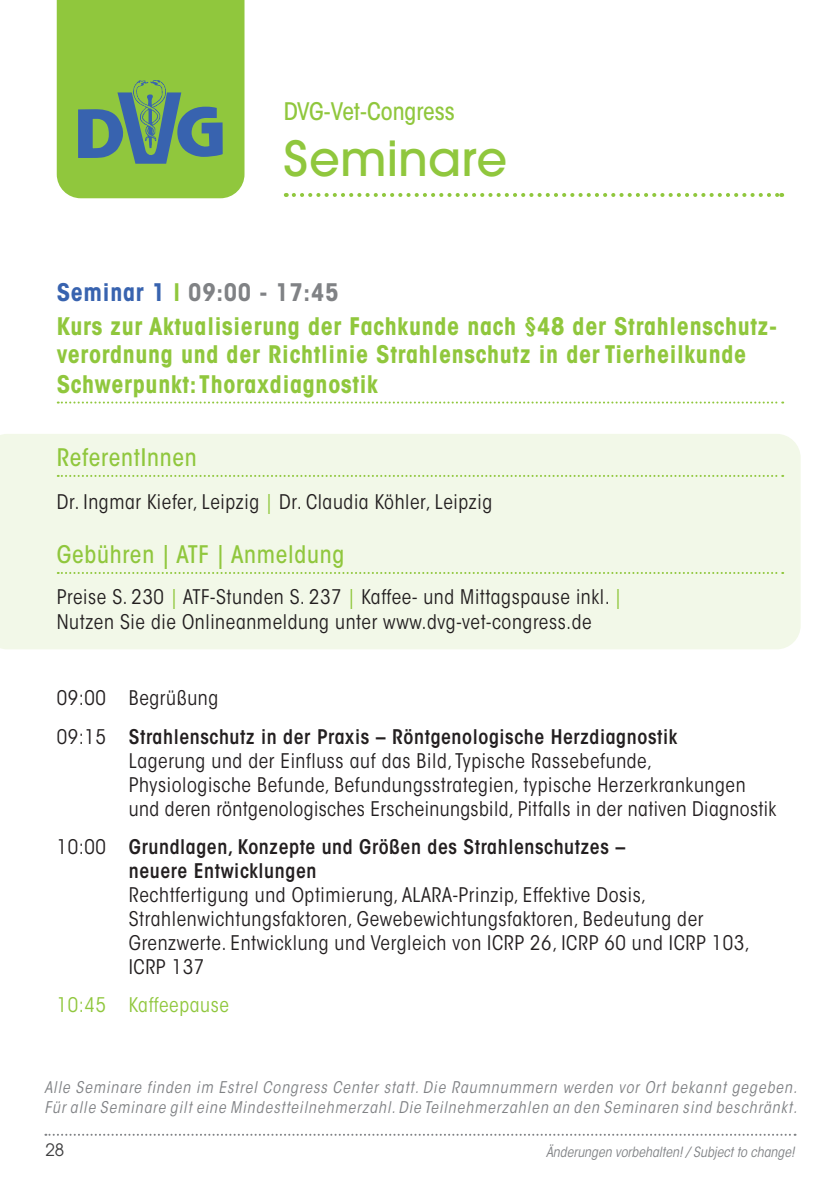
<style>
.page{position:relative;width:840px;height:1191px;background:#fff}
.page>*{position:absolute;margin:0;border:0;box-sizing:border-box;transform-origin:0 0}
.t1{font:500 48px "ITC Avant Garde Std";color:#90c73d}
.t2{font:700 condensed 24px/33.6px "ITC Avant Garde Std";letter-spacing:.03em;color:#90c73d}
.t3{font:500 condensed 24px "ITC Avant Garde Std";letter-spacing:.03em;color:#90c73d}
.t4{font:500 condensed 24px "ITC Avant Garde Std";color:#90c73d}
.t5{font:condensed 20px/24px "ITC Avant Garde Std";letter-spacing:.03em;color:#231f20}
.t6{font:600 condensed 20px/38.2px "ITC Avant Garde Std";letter-spacing:.03em;color:#231f20}
.t7{font:condensed 20px "ITC Avant Garde Std";letter-spacing:.03em;color:#90c73d}
.t8{font:17px "ITC Avant Garde Std";color:#3e3e3f}
.t9{font:italic condensed 16px/20px "ITC Avant Garde Std";letter-spacing:.06em;color:#808285}
.t10{font:italic condensed 14px "ITC Avant Garde Std";color:#808285}
.s1{color:#3863af}
.s2{color:#808285}
.s3{color:#90c73d}
.s4{font-weight:400}
</style>
<div class="page">
<svg style="left:45px;top:1133px;width:750px;height:2px"></svg>
<div style="left:0;top:434px;width:800px;height:215px;background:#f2f8e8"></div>
<svg style="left:293px;top:193px;width:488px;height:4px"></svg>
<svg style="left:57px;top:0;width:187px;height:198px"></svg>
<svg style="left:58px;top:401px;width:724px;height:2px"></svg>
<svg style="left:58px;top:475px;width:724px;height:2px"></svg>
<svg style="left:58px;top:572px;width:724px;height:2px"></svg>
<p class="t4" style="left:283px;top:96px;width:172px">DVG-Vet-Congress</p>
<h1 class="t1" style="left:283px;top:128px;width:225px">Seminare</h1>
<p class="t2" style="left:57px;top:275px;width:721px"><span class="s1">Seminar 1</span> l <span class="s2">09:00 - 17:45<br></span>Kurs zur Aktualisierung der Fachkunde nach §48 der Strahlenschutz-</p>
<p class="t2" style="left:57px;top:339px;width:690px;line-height:30px">verordnung und der Richtlinie Strahlenschutz in der Tierheilkunde<br>Schwerpunkt: Thoraxdiagnostik</p>
<p class="t3" style="left:57px;top:443px;width:141px">ReferentInnen</p>
<p class="t5" style="left:57px;top:490px;width:436px">Dr. Ingmar Kiefer, Leipzig <span class="s3">|</span> Dr. Claudia Köhler, Leipzig</p>
<p class="t3" style="left:57px;top:540px;width:289px">Gebühren | ATF | Anmeldung</p>
<p class="t5" style="left:57px;top:585px;width:566px">Preise S. 230 <span class="s3">|</span> ATF-Stunden S. 237 <span class="s3">|</span> Kaffee- und Mittagspause inkl. <span class="s3">|<br></span>Nutzen Sie die Onlineanmeldung unter www.dvg-vet-congress.de</p>
<p class="t6" style="left:57px;top:679px;width:621px"><span class="s4">09:00 Begrüßung<br>09:15</span> Strahlenschutz in der Praxis – Röntgenologische Herzdiagnostik</p>
<p class="t5" style="left:129px;top:748px;width:648px">Lagerung und der Einfluss auf das Bild, Typische Rassebefunde,<br>Physiologische Befunde, Befundungsstrategien, typische Herzerkrankungen und deren röntgenologisches Erscheinungsbild, Pitfalls in der nativen Diagnostik</p>
<p class="t6" style="left:129px;top:834px;width:498px;line-height:24px;text-indent:-72px"><span class="s4">10:00</span> Grundlagen, Konzepte und Größen des Strahlenschutzes – neuere Entwicklungen</p>
<p class="t5" style="left:129px;top:882px;width:622px">Rechtfertigung und Optimierung, ALARA-Prinzip, Effektive Dosis, Strahlenwichtungsfaktoren, Gewebewichtungsfaktoren, Bedeutung der Grenzwerte. Entwicklung und Vergleich von ICRP 26, ICRP 60 und ICRP 103, ICRP 137</p>
<p class="t7" style="left:57px;top:992px;width:174px">10:45 Kaffeepause</p>
<p class="t9" style="left:44px;top:1078px;width:753px">Alle Seminare finden im Estrel Congress Center statt. Die Raumnummern werden vor Ort bekannt gegeben.<br>Für alle Seminare gilt eine Mindestteilnehmerzahl. Die Teilnehmerzahlen an den Seminaren sind beschränkt.</p>
<p class="t8" style="left:45px;top:1139px;width:20px">28</p>
<p class="t10" style="left:545px;top:1143px;width:250px">Änderungen vorbehalten! / Subject to change!</p>
</div>
